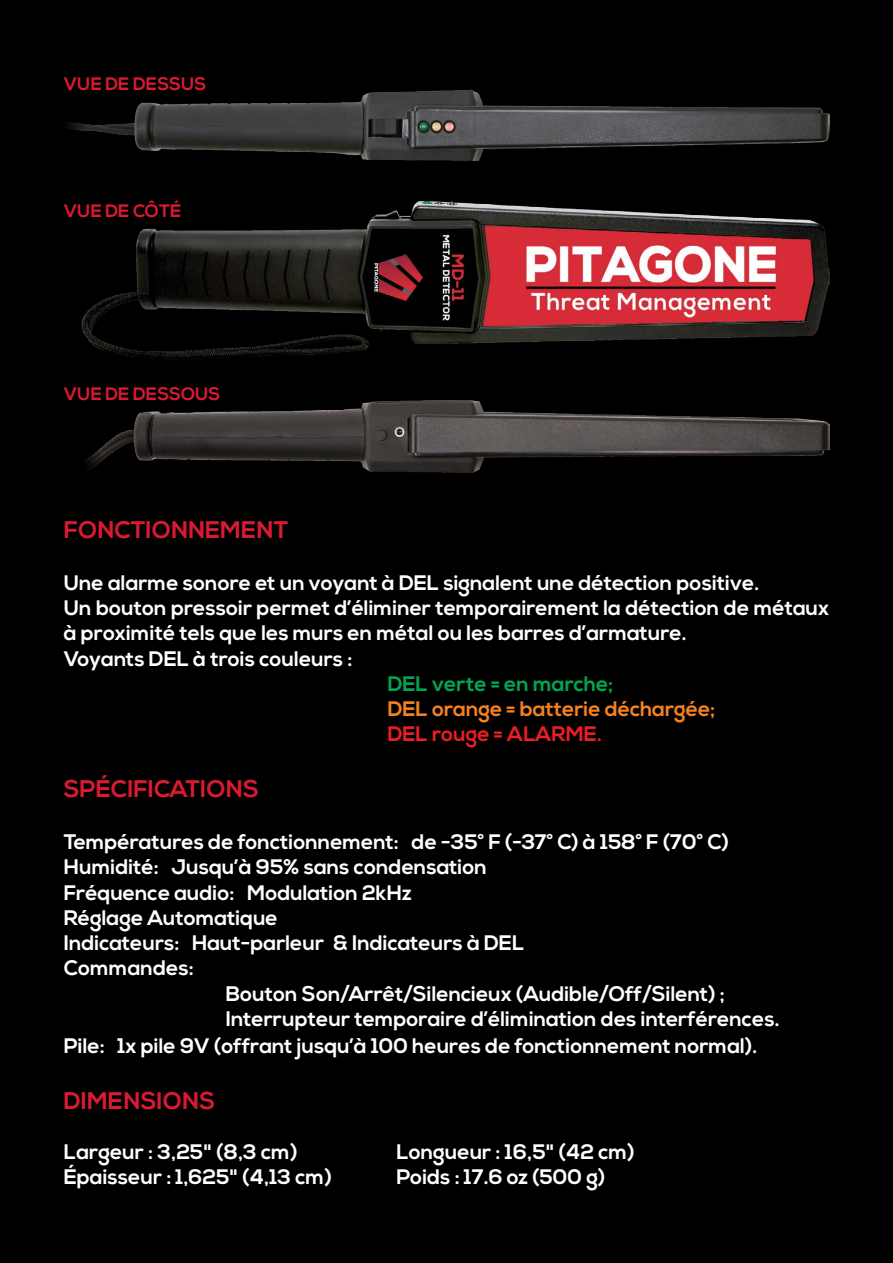
<style>
.page{position:relative;width:893px;height:1263px;background:#000}
.page>*{position:absolute;margin:0;border:0;box-sizing:border-box;transform-origin:0 0}
.t1{font:700 24px "Nexa";color:#da1a32}
.t2{font:700 21px/25.2px "Nexa";color:#fff}
.t3{font:700 21px "Nexa";color:#f58220}
.t4{font:700 21px "Nexa";color:#00a651}
.t5{font:700 21px "Nexa";color:#ed1d24}
.t6{font:700 18px "Nexa";color:#da1a32}
</style>
<div class="page">
<img style="left:67px;top:89px;width:762px;height:383px">
<p class="t6" style="left:64px;top:74px;width:144px">Vue de dessus</p>
<p class="t6" style="left:64px;top:200px;width:107px">Vue de côté</p>
<p class="t6" style="left:64px;top:383px;width:157px">Vue de dessOUS</p>
<p class="t1" style="left:64px;top:516px;width:226px">FONCTIONNEMENT</p>
<p class="t2" style="left:64px;top:571px;width:767px">Une alarme sonore et un voyant à DEL signalent une détection positive.<br>Un bouton pressoir permet d’éliminer temporairement la détection de métaux à proximité tels que les murs en métal ou les barres d’armature.<br>Voyants DEL à trois couleurs :</p>
<p class="t4" style="left:388px;top:671px;width:227px">DEL verte = en marche;</p>
<p class="t3" style="left:388px;top:697px;width:329px">DEL orange = batterie déchargée;</p>
<p class="t5" style="left:388px;top:722px;width:216px">DEL rouge = ALARME.</p>
<p class="t1" style="left:64px;top:775px;width:195px">SPÉCIFICATIONS</p>
<p class="t2" style="left:64px;top:830px;width:666px">Températures de fonctionnement: de -35° F (-37° C) à 158° F (70° C)</p>
<p class="t2" style="left:64px;top:855px;width:425px">Humidité: Jusqu’à 95% sans condensation</p>
<p class="t2" style="left:64px;top:881px;width:349px">Fréquence audio: Modulation 2kHz</p>
<p class="t2" style="left:64px;top:906px;width:216px">Réglage Automatique</p>
<p class="t2" style="left:64px;top:931px;width:462px">Indicateurs: Haut-parleur &amp; Indicateurs à DEL</p>
<p class="t2" style="left:64px;top:956px;width:131px">Commandes:</p>
<p class="t2" style="left:226px;top:981px;width:501px">Bouton Son/Arrêt/Silencieux (Audible/Off/Silent) ;</p>
<p class="t2" style="left:226px;top:1007px;width:556px">Interrupteur temporaire d’élimination des interférences.</p>
<p class="t2" style="left:64px;top:1034px;width:695px">Pile: 1x pile 9V (offrant jusqu’à 100 heures de fonctionnement normal).</p>
<p class="t1" style="left:64px;top:1086px;width:152px">DIMENSIONS</p>
<p class="t2" style="left:64px;top:1140px;width:270px">Largeur : 3,25" (8,3 cm)<br>Épaisseur : 1,625" (4,13 cm)</p>
<p class="t2" style="left:397px;top:1139px;width:240px">Longueur : 16,5" (42 cm)<br>Poids : 17.6 oz (500 g)</p>
</div>
